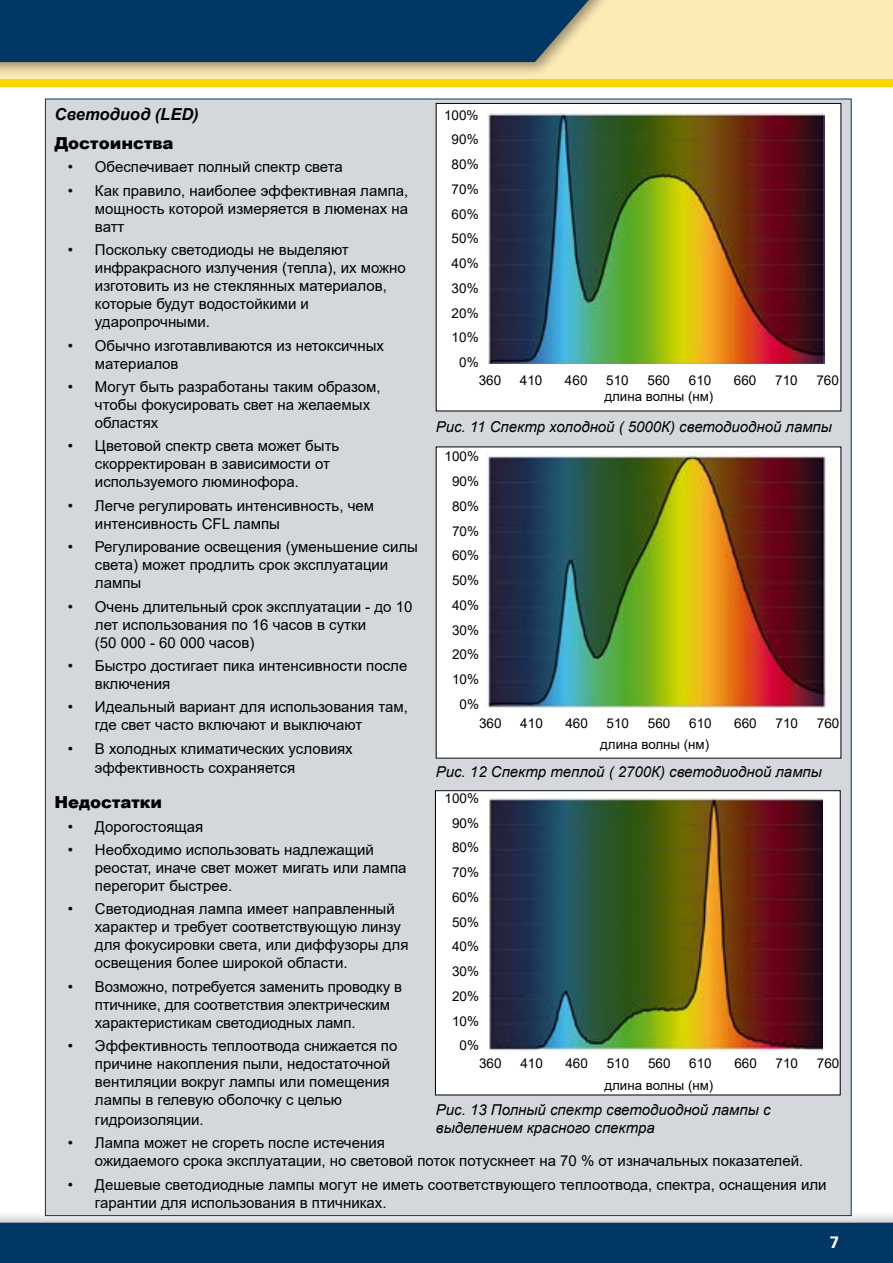
<style>
.page{position:relative;width:893px;height:1263px;background:#fff}
.page>*{position:absolute;margin:0;border:0;box-sizing:border-box;transform-origin:0 0}
.t1{font:900 16.5px "Arial";color:#000}
.t2{font:italic 700 16.5px "Arial";color:#000}
.t3{font:700 16.5px "Univers LT Std";color:#fff}
.t4{font:15px/18px "Arial";color:#000}
.t5{font:italic 15px/18px "Arial";color:#000}
.t6{font:13.5px/24.8px "Arial";color:#000;text-align:right}
.t7{font:13.35px "Arial";color:#000}
</style>
<div class="page">
<div style="left:0;top:1209px;width:893px;height:54px;background:#000;opacity:.4"></div>
<div style="left:0;top:1223px;width:893px;height:40px;background:#003764"></div>
<div style="left:0;top:0;width:893px;height:84px;background:#fdebb6"></div>
<div style="left:0;top:79px;width:893px;height:8px;background:#fdd600"></div>
<div style="left:0;top:0;width:614px;height:77px;background:#000;opacity:.4"></div>
<div style="left:0;top:0;width:600px;height:62px;background:#003764"></div>
<div style="left:45px;top:99px;width:807px;height:1117px;background:#d4d8dd;border:1px solid #003764"></div>
<div style="left:436px;top:103px;width:405px;height:308px;background:#fff"></div>
<img style="left:488px;top:110px;width:336px;height:254px">
<div style="left:436px;top:447px;width:405px;height:311px;background:#fff"></div>
<img style="left:486px;top:451px;width:342px;height:257px">
<div style="left:435px;top:791px;width:405px;height:304px;background:#fff"></div>
<div style="left:435px;top:790px;width:406px;height:305px;border:1px solid #000"></div>
<img style="left:490px;top:799px;width:333px;height:251px">
<p class="t2" style="left:54px;top:103px;width:146px">Светодиод (LED)</p>
<p class="t1" style="left:54px;top:131px;width:121px">Достоинства</p>
<p class="t4" style="left:68px;top:158px;width:276px">• Обеспечивает полный спектр света</p>
<p class="t4" style="left:95px;top:181px;width:315px;text-align:justify;text-indent:-27px">• Как правило, наиболее эффективная лампа, мощность которой измеряется в люменах на ватт</p>
<p class="t4" style="left:95px;top:241px;width:312px;text-indent:-27px">• Поскольку светодиоды не выделяют инфракрасного излучения (тепла), их можно изготовить из не стеклянных материалов, которые будут водостойкими и ударопрочными.</p>
<p class="t4" style="left:95px;top:336px;width:291px;text-indent:-27px">• Обычно изготавливаются из нетоксичных материалов</p>
<p class="t4" style="left:95px;top:378px;width:287px;text-indent:-27px">• Могут быть разработаны таким образом, чтобы фокусировать свет на желаемых областях</p>
<p class="t4" style="left:95px;top:437px;width:246px;text-indent:-27px">• Цветовой спектр света может быть скорректирован в зависимости от используемого люминофора.</p>
<p class="t4" style="left:95px;top:496px;width:281px;text-indent:-27px">• Легче регулировать интенсивность, чем интенсивность CFL лампы</p>
<p class="t4" style="left:95px;top:538px;width:324px;text-indent:-27px">• Регулирование освещения (уменьшение силы света) может продлить срок эксплуатации лампы</p>
<p class="t4" style="left:95px;top:597px;width:319px;text-indent:-27px">• Очень длительный срок эксплуатации - до 10 лет использования по 16 часов в сутки<br>(50 000 - 60 000 часов)</p>
<p class="t4" style="left:95px;top:657px;width:314px;text-indent:-27px">• Быстро достигает пика интенсивности после включения</p>
<p class="t4" style="left:95px;top:698px;width:314px;text-indent:-27px">• Идеальный вариант для использования там, где свет часто включают и выключают</p>
<p class="t4" style="left:95px;top:739px;width:259px;line-height:19.5px;text-indent:-27px">• В холодных климатических условиях эффективность сохраняется</p>
<p class="t1" style="left:54px;top:790px;width:109px">Недостатки</p>
<p class="t4" style="left:68px;top:817px;width:137px">• Дорогостоящая</p>
<p class="t4" style="left:95px;top:840px;width:313px;text-indent:-27px">• Необходимо использовать надлежащий реостат, иначе свет может мигать или лампа перегорит быстрее.</p>
<p class="t4" style="left:95px;top:900px;width:315px;text-indent:-27px">• Светодиодная лампа имеет направленный характер и требует соответствующую линзу для фокусировки света, или диффузоры для освещения более широкой области.</p>
<p class="t4" style="left:95px;top:977px;width:309px;text-indent:-27px">• Возможно, потребуется заменить проводку в птичнике, для соответствия электрическим характеристикам светодиодных ламп.</p>
<p class="t4" style="left:95px;top:1037px;width:304px;text-indent:-27px">• Эффективность теплоотвода снижается по причине накопления пыли, недостаточной вентиляции вокруг лампы или помещения лампы в гелевую оболочку с целью</p>
<p class="t4" style="left:95px;top:1110px;width:110px">гидроизоляции.</p>
<p class="t4" style="left:95px;top:1134px;width:710px;text-indent:-27px">• Лампа может не сгореть после истечения<br>ожидаемого срока эксплуатации, но световой поток потускнеет на 70 % от изначальных показателей.</p>
<p class="t4" style="left:95px;top:1175px;width:733px;text-indent:-27px">• Дешевые светодиодные лампы могут не иметь соответствующего теплоотвода, спектра, оснащения или гарантии для использования в птичниках.</p>
<p class="t6" style="left:444px;top:102px;width:36px">100%<br>90%<br>80%<br>70%<br>60%<br>50%<br>40%<br>30%<br>20%<br>10%<br>0%</p>
<p class="t6" style="left:479px;top:368px;width:24px">360</p>
<p class="t6" style="left:520px;top:368px;width:24px">410</p>
<p class="t6" style="left:565px;top:368px;width:24px">460</p>
<p class="t6" style="left:606px;top:368px;width:24px">510</p>
<p class="t6" style="left:648px;top:368px;width:24px">560</p>
<p class="t6" style="left:689px;top:368px;width:24px">610</p>
<p class="t6" style="left:734px;top:368px;width:24px">660</p>
<p class="t6" style="left:775px;top:368px;width:24px">710</p>
<p class="t6" style="left:816px;top:368px;width:24px">760</p>
<p class="t7" style="left:604px;top:388px;width:110px">длина волны (нм)</p>
<p class="t5" style="left:436px;top:418px;width:398px">Рис. 11 Спектр холодной ( 5000К) светодиодной лампы</p>
<p class="t6" style="left:444px;top:444px;width:36px">100%<br>90%<br>80%<br>70%<br>60%<br>50%<br>40%<br>30%<br>20%<br>10%<br>0%</p>
<p class="t6" style="left:479px;top:711px;width:24px">360</p>
<p class="t6" style="left:520px;top:711px;width:24px">410</p>
<p class="t6" style="left:565px;top:711px;width:24px">460</p>
<p class="t6" style="left:607px;top:711px;width:24px">510</p>
<p class="t6" style="left:648px;top:711px;width:24px">560</p>
<p class="t6" style="left:689px;top:711px;width:24px">610</p>
<p class="t6" style="left:734px;top:711px;width:24px">660</p>
<p class="t6" style="left:775px;top:711px;width:24px">710</p>
<p class="t6" style="left:817px;top:711px;width:24px">760</p>
<p class="t7" style="left:600px;top:735px;width:110px">длина волны (нм)</p>
<p class="t5" style="left:436px;top:763px;width:388px">Рис. 12 Спектр теплой ( 2700К) светодиодной лампы</p>
<p class="t6" style="left:445px;top:786px;width:36px">100%<br>90%<br>80%<br>70%<br>60%<br>50%<br>40%<br>30%<br>20%<br>10%<br>0%</p>
<p class="t6" style="left:479px;top:1051px;width:24px">360</p>
<p class="t6" style="left:520px;top:1051px;width:24px">410</p>
<p class="t6" style="left:565px;top:1051px;width:24px">460</p>
<p class="t6" style="left:607px;top:1051px;width:24px">510</p>
<p class="t6" style="left:648px;top:1051px;width:24px">560</p>
<p class="t6" style="left:689px;top:1051px;width:24px">610</p>
<p class="t6" style="left:734px;top:1051px;width:24px">660</p>
<p class="t6" style="left:776px;top:1051px;width:24px">710</p>
<p class="t6" style="left:817px;top:1051px;width:24px">760</p>
<p class="t7" style="left:604px;top:1076px;width:110px">длина волны (нм)</p>
<p class="t5" style="left:436px;top:1101px;width:336px">Рис. 13 Полный спектр светодиодной лампы с выделением красного спектра</p>
<p class="t3" style="left:830px;top:1232px;width:11px">7</p>
</div>
